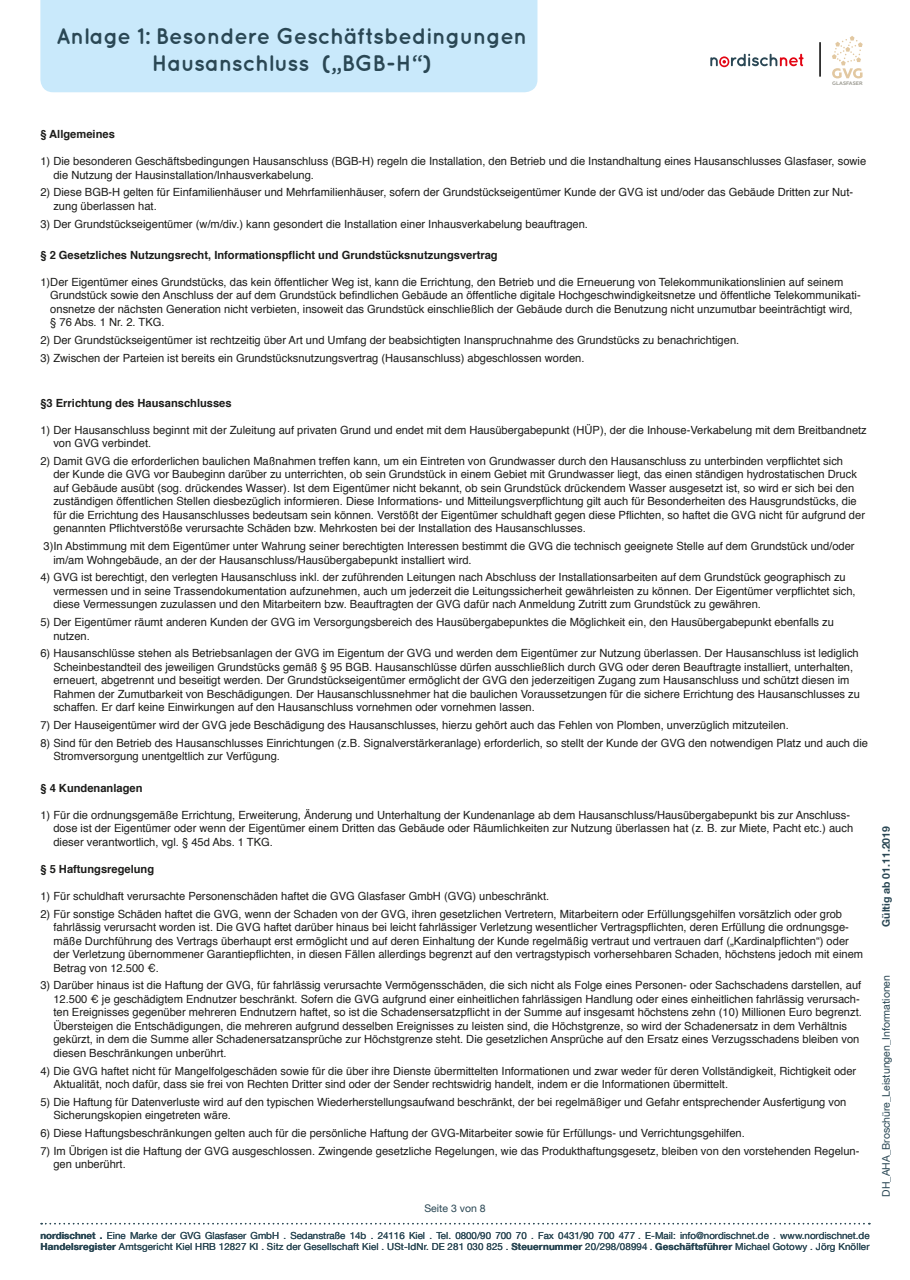
<style>
.page{position:relative;width:910px;height:1280px;background:#fff}
.page>*{position:absolute;margin:0;border:0;box-sizing:border-box;transform-origin:0 0}
.t1{font:700 22.5px/27px "Quicksand";letter-spacing:-.015em;color:#2a4754;text-align:center}
.t2{font:11.25px/13.5px "Helvetica";color:#1d1d1b}
.t3{font:700 11.25px "Helvetica";color:#1d1d1b}
.t4{font:10.5px "Helvetica Neue LT Com";color:#2a4754}
.t5{font:700 10.5px "Helvetica Neue LT Com";color:#2a4754}
.t6{font:9.75px/11.2px "Helvetica Neue LT Com";color:#2a4754}
.t7{font:700 4.95px "Geometria";color:#9d9c93}
.s1{font-weight:700}
</style>
<div class="page">
<div style="left:40px;top:0;width:497px;height:92px;background:#c9e9fb"></div>
<svg style="left:710px;top:54px;width:93px;height:13px"></svg>
<svg style="left:832px;top:36px;width:31px;height:42px"></svg>
<hr style="left:819px;top:42px;width:2px;height:35px;background:#000">
<svg style="left:41px;top:1223px;width:829px;height:1px"></svg>
<h1 class="t1" style="left:56px;top:22px;width:473px">Anlage 1: Besondere Geschäftsbedingungen<br>Hausanschluss („BGB-H“)</h1>
<p class="t7" style="left:832px;top:80px;width:32px">GLASFASER</p>
<p class="t3" style="left:40px;top:125px;width:76px">§ Allgemeines</p>
<p class="t2" style="left:53px;top:155px;width:814px;text-indent:-13px">1) Die besonderen Geschäftsbedingungen Hausanschluss (BGB-H) regeln die Installation, den Betrieb und die Instandhaltung eines Hausanschlusses Glasfaser, sowie die Nutzung der Hausinstallation/Inhausverkabelung.</p>
<p class="t2" style="left:53px;top:186px;width:801px;text-indent:-13px">2) Diese BGB-H gelten für Einfamilienhäuser und Mehrfamilienhäuser, sofern der Grundstückseigentümer Kunde der GVG ist und/oder das Gebäude Dritten zur Nut&shy;zung überlassen hat.</p>
<p class="t2" style="left:40px;top:217px;width:549px">3) Der Grundstückseigentümer (w/m/div.) kann gesondert die Installation einer Inhausverkabelung beauftragen.</p>
<p class="t3" style="left:40px;top:246px;width:459px">§ 2 Gesetzliches Nutzungsrecht, Informationspflicht und Grundstücksnutzungsvertrag</p>
<p class="t2" style="left:50px;top:276px;width:812px;text-indent:-10px">1)Der Eigentümer eines Grundstücks, das kein öffentlicher Weg ist, kann die Errichtung, den Betrieb und die Erneuerung von Telekommunikationslinien auf seinem Grundstück sowie den Anschluss der auf dem Grundstück befindlichen Gebäude an öffentliche digitale Hochgeschwindigkeitsnetze und öffentliche Telekommunikati&shy;onsnetze der nächsten Generation nicht verbieten, insoweit das Grundstück einschließlich der Gebäude durch die Benutzung nicht unzumutbar beeinträchtigt wird, § 76 Abs. 1 Nr. 2. TKG.</p>
<p class="t2" style="left:40px;top:334px;width:700px">2) Der Grundstückseigentümer ist rechtzeitig über Art und Umfang der beabsichtigten Inanspruchnahme des Grundstücks zu benachrichtigen.</p>
<p class="t2" style="left:40px;top:352px;width:546px">3) Zwischen der Parteien ist bereits ein Grundstücksnutzungsvertrag (Hausanschluss) abgeschlossen worden.</p>
<p class="t3" style="left:40px;top:394px;width:193px">§3 Errichtung des Hausanschlusses</p>
<p class="t2" style="left:53px;top:423px;width:815px;text-indent:-13px">1) Der Hausanschluss beginnt mit der Zuleitung auf privaten Grund und endet mit dem Hausübergabepunkt (HÜP), der die Inhouse-Verkabelung mit dem Breitbandnetz von GVG verbindet.</p>
<p class="t2" style="left:53px;top:455px;width:813px;text-indent:-13px">2) Damit GVG die erforderlichen baulichen Maßnahmen treffen kann, um ein Eintreten von Grundwasser durch den Hausanschluss zu unterbinden verpflichtet sich<br>der Kunde die GVG vor Baubeginn darüber zu unterrichten, ob sein Grundstück in einem Gebiet mit Grundwasser liegt, das einen ständigen hydrostatischen Druck auf Gebäude ausübt (sog. drückendes Wasser). Ist dem Eigentümer nicht bekannt, ob sein Grundstück drückendem Wasser ausgesetzt ist, so wird er sich bei den zuständigen öffentlichen Stellen diesbezüglich informieren. Diese Informations- und Mitteilungsverpflichtung gilt auch für Besonderheiten des Hausgrundstücks, die für die Errichtung des Hausanschlusses bedeutsam sein können. Verstößt der Eigentümer schuldhaft gegen diese Pflichten, so haftet die GVG nicht für aufgrund der genannten Pflichtverstöße verursachte Schäden bzw. Mehrkosten bei der Installation des Hausanschlusses.</p>
<p class="t2" style="left:53px;top:540px;width:803px;text-indent:-10px">3)In Abstimmung mit dem Eigentümer unter Wahrung seiner berechtigten Interessen bestimmt die GVG die technisch geeignete Stelle auf dem Grundstück und/oder im/am Wohngebäude, an der der Hausanschluss/Hausübergabepunkt installiert wird.</p>
<p class="t2" style="left:53px;top:571px;width:804px;text-indent:-13px">4) GVG ist berechtigt, den verlegten Hausanschluss inkl. der zuführenden Leitungen nach Abschluss der Installationsarbeiten auf dem Grundstück geographisch zu vermessen und in seine Trassendokumentation aufzunehmen, auch um jederzeit die Leitungssicherheit gewährleisten zu können. Der Eigentümer verpflichtet sich, diese Vermessungen zuzulassen und den Mitarbeitern bzw. Beauftragten der GVG dafür nach Anmeldung Zutritt zum Grundstück zu gewähren.</p>
<p class="t2" style="left:53px;top:616px;width:782px;text-indent:-13px">5) Der Eigentümer räumt anderen Kunden der GVG im Versorgungsbereich des Hausübergabepunktes die Möglichkeit ein, den Hausübergabepunkt ebenfalls zu nutzen.</p>
<p class="t2" style="left:53px;top:647px;width:808px;text-indent:-13px">6) Hausanschlüsse stehen als Betriebsanlagen der GVG im Eigentum der GVG und werden dem Eigentümer zur Nutzung überlassen. Der Hausanschluss ist lediglich Scheinbestandteil des jeweiligen Grundstücks gemäß § 95 BGB. Hausanschlüsse dürfen ausschließlich durch GVG oder deren Beauftragte installiert, unterhalten, erneuert, abgetrennt und beseitigt werden. Der Grundstückseigentümer ermöglicht der GVG den jederzeitigen Zugang zum Hausanschluss und schützt diesen im Rahmen der Zumutbarkeit von Beschädigungen. Der Hausanschlussnehmer hat die baulichen Voraussetzungen für die sichere Errichtung des Hausanschlusses zu schaffen. Er darf keine Einwirkungen auf den Hausanschluss vornehmen oder vornehmen lassen.</p>
<p class="t2" style="left:40px;top:719px;width:750px">7) Der Hauseigentümer wird der GVG jede Beschädigung des Hausanschlusses, hierzu gehört auch das Fehlen von Plomben, unverzüglich mitzuteilen.</p>
<p class="t2" style="left:53px;top:737px;width:816px;text-indent:-13px">8) Sind für den Betrieb des Hausanschlusses Einrichtungen (z.B. Signalverstärkeranlage) erforderlich, so stellt der Kunde der GVG den notwendigen Platz und auch die<br>Stromversorgung unentgeltlich zur Verfügung.</p>
<p class="t3" style="left:40px;top:779px;width:104px">§ 4 Kundenanlagen</p>
<p class="t2" style="left:53px;top:808px;width:801px;text-indent:-13px">1) Für die ordnungsgemäße Errichtung, Erweiterung, Änderung und Unterhaltung der Kundenanlage ab dem Hausanschluss/Hausübergabepunkt bis zur Anschluss&shy;dose ist der Eigentümer oder wenn der Eigentümer einem Dritten das Gebäude oder Räumlichkeiten zur Nutzung überlassen hat (z. B. zur Miete, Pacht etc.) auch dieser verantwortlich, vgl. § 45d Abs. 1 TKG.</p>
<p class="t3" style="left:40px;top:860px;width:115px">§ 5 Haftungsregelung</p>
<p class="t2" style="left:40px;top:889px;width:510px">1) Für schuldhaft verursachte Personenschäden haftet die GVG Glasfaser GmbH (GVG) unbeschränkt.</p>
<p class="t2" style="left:53px;top:907px;width:811px;text-indent:-13px">2) Für sonstige Schäden haftet die GVG, wenn der Schaden von der GVG, ihren gesetzlichen Vertretern, Mitarbeitern oder Erfüllungsgehilfen vorsätzlich oder grob fahrlässig verursacht worden ist. Die GVG haftet darüber hinaus bei leicht fahrlässiger Verletzung wesentlicher Vertragspflichten, deren Erfüllung die ordnungsge&shy;mäße Durchführung des Vertrags überhaupt erst ermöglicht und auf deren Einhaltung der Kunde regelmäßig vertraut und vertrauen darf („Kardinalpflichten“) oder der Verletzung übernommener Garantiepflichten, in diesen Fällen allerdings begrenzt auf den vertragstypisch vorhersehbaren Schaden, höchstens jedoch mit einem Betrag von 12.500 €.</p>
<p class="t2" style="left:53px;top:979px;width:810px;text-indent:-13px">3) Darüber hinaus ist die Haftung der GVG, für fahrlässig verursachte Vermögensschäden, die sich nicht als Folge eines Personen- oder Sachschadens darstellen, auf 12.500 € je geschädigtem Endnutzer beschränkt. Sofern die GVG aufgrund einer einheitlichen fahrlässigen Handlung oder eines einheitlichen fahrlässig verursach&shy;ten Ereignisses gegenüber mehreren Endnutzern haftet, so ist die Schadensersatzpflicht in der Summe auf insgesamt höchstens zehn (10) Millionen Euro begrenzt.<br>Übersteigen die Entschädigungen, die mehreren aufgrund desselben Ereignisses zu leisten sind, die Höchstgrenze, so wird der Schadenersatz in dem Verhältnis gekürzt, in dem die Summe aller Schadenersatzansprüche zur Höchstgrenze steht. Die gesetzlichen Ansprüche auf den Ersatz eines Verzugsschadens bleiben von diesen Beschränkungen unberührt.</p>
<p class="t2" style="left:53px;top:1064px;width:804px;text-indent:-13px">4) Die GVG haftet nicht für Mangelfolgeschäden sowie für die über ihre Dienste übermittelten Informationen und zwar weder für deren Vollständigkeit, Richtigkeit oder<br>Aktualität, noch dafür, dass sie frei von Rechten Dritter sind oder der Sender rechtswidrig handelt, indem er die Informationen übermittelt.</p>
<p class="t2" style="left:53px;top:1095px;width:794px;text-indent:-13px">5) Die Haftung für Datenverluste wird auf den typischen Wiederherstellungsaufwand beschränkt, der bei regelmäßiger und Gefahr entsprechender Ausfertigung von<br>Sicherungskopien eingetreten wäre.</p>
<p class="t2" style="left:40px;top:1127px;width:706px">6) Diese Haftungsbeschränkungen gelten auch für die persönliche Haftung der GVG-Mitarbeiter sowie für Erfüllungs- und Verrichtungsgehilfen.</p>
<p class="t2" style="left:53px;top:1144px;width:808px;text-indent:-13px">7) Im Übrigen ist die Haftung der GVG ausgeschlossen. Zwingende gesetzliche Regelungen, wie das Produkthaftungsgesetz, bleiben von den vorstehenden Regelun&shy;gen unberührt.</p>
<p class="t4" style="left:424px;top:1202px;width:63px">Seite 3 von 8</p>
<p class="t6" style="left:40px;top:1230px;width:831px"><span class="s1">nordischnet .</span> Eine Marke der GVG Glasfaser GmbH . Sedanstraße 14b . 24116 Kiel . Tel. 0800/90 700 70 . Fax 0431/90 700 477 . E-Mail: info@nordischnet.de . www.nordischnet.de<br><span class="s1">Handelsregister</span> Amtsgericht Kiel HRB 12827 KI . Sitz der Gesellschaft Kiel . USt-IdNr. DE 281 030 825 . <span class="s1">Steuernummer</span> 20/298/08994 . <span class="s1">Geschäftsführer</span> Michael Gotowy . Jörg Knöller</p>
<p class="t5" style="left:879px;top:927px;width:102px;rotate:-90deg">Gültig ab 01.11.2019</p>
<p class="t4" style="left:880px;top:1197px;width:223px;rotate:-90deg">DH_AHA_Broschüre_Leistungen_Informationen</p>
</div>
